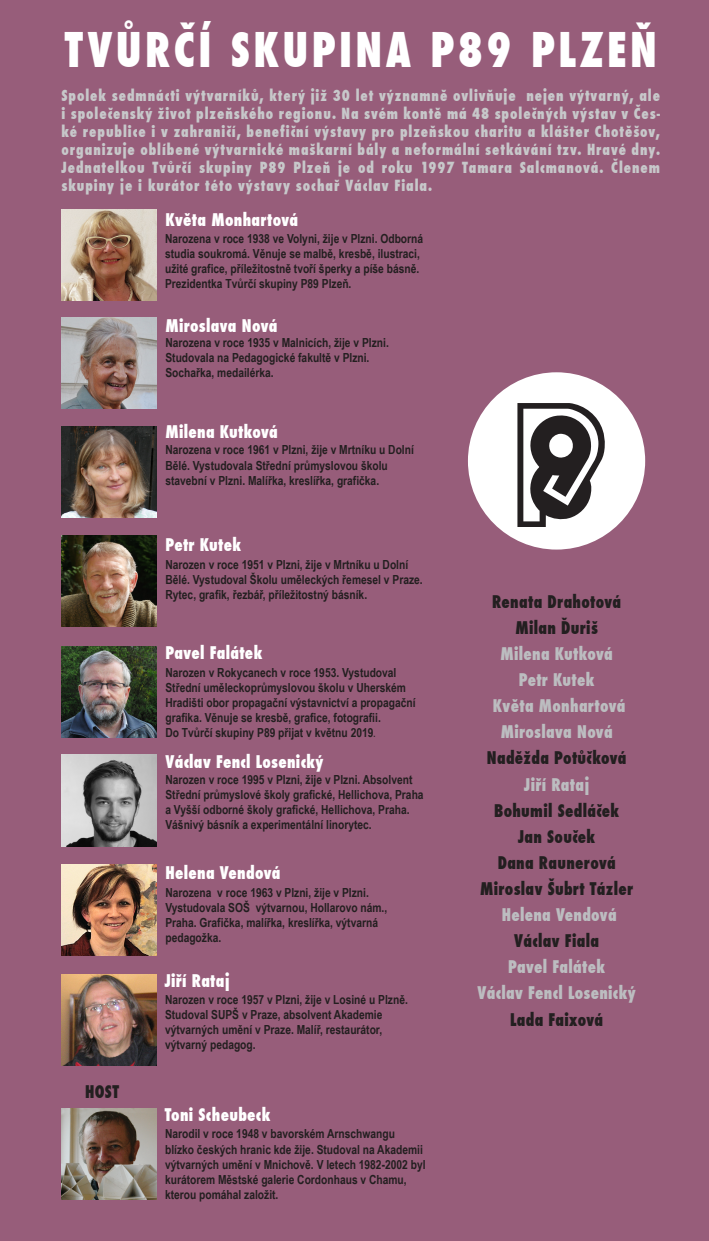
<style>
.page{position:relative;width:709px;height:1241px;background:#fff}
.page>*{position:absolute;margin:0;border:0;box-sizing:border-box;transform-origin:0 0}
.t1{font:800 condensed 46.69px "Futura";letter-spacing:.08em;color:#fff;scale:.9 1}
.t2{font:800 condensed 17.06px/26.1px "Futura";letter-spacing:.02em;color:#bcbdc0;text-align:center;scale:.9 1}
.t3{font:800 condensed 17.06px "Futura";letter-spacing:.02em;color:#fff;scale:.9 1}
.t4{font:800 condensed 17.06px/26.1px "Futura";letter-spacing:.02em;color:#231f20;text-align:center;scale:.9 1}
.t5{font:800 condensed 15px/18px "Futura";letter-spacing:.07em;color:#c7c8ca;text-align:justify;scale:.9 1}
.t6{font:700 12.5px/15px "Arial Narrow";color:#231f20}
.s1{font-size:8.75px}
.s2{color:#231f20}
</style>
<div class="page">
<div style="left:0;top:0;width:709px;height:1240px;background:#975d7a"></div>
<img style="left:61px;top:754px;width:95px;height:92px">
<img style="left:61px;top:646px;width:95px;height:91px">
<img style="left:61px;top:535px;width:95px;height:91px">
<img style="left:61px;top:317px;width:95px;height:92px">
<img style="left:61px;top:209px;width:95px;height:91px">
<img style="left:61px;top:864px;width:95px;height:91px">
<img style="left:61px;top:974px;width:95px;height:91px">
<img style="left:61px;top:426px;width:95px;height:91px">
<img style="left:61px;top:1108px;width:95px;height:91px">
<div style="left:468px;top:372px;width:177px;height:177px;background:#fff;border-radius:50%"></div>
<svg style="left:517px;top:403px;width:87px;height:124px"></svg>
<p class="t1" style="left:65px;top:18px;width:659px">Tvůrčí skupina P89 Plzeň</p>
<p class="t5" style="left:61px;top:86px;width:666px">Spolek sedmnácti výtvarníků, který již 30 let významně ovlivňuje nejen výtvarný, ale i společenský život plzeňského regionu. Na svém kontě má 48 společných výstav v Čes&shy;ké republice i v zahraničí, benefiční výstavy pro plzeňskou charitu a klášter Chotěšov, organizuje oblíbené výtvarnické maškarní bály a neformální setkávání tzv. Hravé dny.<br>Jednatelkou Tvůrčí skupiny P89 Plzeň je od roku 1997 Tamara Salcmanová. Členem skupiny je i kurátor této výstavy sochař Václav Fiala.</p>
<p class="t3" style="left:165px;top:207px;width:149px">Květa Monhartová</p>
<p class="t6" style="left:165px;top:230px;width:259px">Narozena v roce 1938 ve Volyni, žije v Plzni. Odborná studia soukromá. Věnuje se malbě, kresbě, ilustraci, užité grafice, příležitostně tvoří šperky a píše básně.<br>Prezidentka Tvůrčí skupiny P89 Plzeň.</p>
<p class="t3" style="left:165px;top:314px;width:126px">Miroslava Nová</p>
<p class="t6" style="left:165px;top:335px;width:225px">Narozena v roce 1935 v Malnicích, žije v Plzni.</p>
<p class="t6" style="left:165px;top:350px;width:205px">Studovala na Pedagogické fakultě v Plzni.</p>
<p class="t6" style="left:165px;top:365px;width:110px">Sochařka, medailérka.</p>
<p class="t3" style="left:165px;top:420px;width:126px">Milena Kutková</p>
<p class="t4" style="left:85px;top:1078px;width:39px">HOST</p>
<p class="t6" style="left:165px;top:442px;width:250px">Narozena v roce 1961 v Plzni, žije v Mrtníku u Dolní<br>Bělé. Vystudovala Střední průmyslovou školu stavební v Plzni. Malířka, kreslířka, grafička.</p>
<p class="t3" style="left:165px;top:532px;width:86px">Petr Kutek</p>
<p class="t6" style="left:165px;top:556px;width:259px">Narozen v roce 1951 v Plzni, žije v Mrtníku u Dolní<br>Bělé. Vystudoval Školu uměleckých řemesel v Praze.<br>Rytec, grafik, řezbář, příležitostný básník.</p>
<p class="t3" style="left:165px;top:641px;width:109px">Pavel Falátek</p>
<p class="t6" style="left:165px;top:664px;width:252px">Narozen v Rokycanech v roce 1953. Vystudoval Střední uměleckoprůmyslovou školu v Uherském Hradišti obor propagační výstavnictví a propagační grafika. Věnuje se kresbě, grafice, fotografii.</p>
<p class="t6" style="left:165px;top:724px;width:211px">Do Tvůrčí skupiny P89 přijat v květnu 2019<span class="s1">.</span></p>
<p class="t3" style="left:165px;top:750px;width:177px">Václav Fencl Losenický</p>
<p class="t6" style="left:165px;top:771px;width:260px">Narozen v roce 1995 v Plzni, žije v Plzni. Absolvent Střední průmyslové školy grafické, Hellichova, Praha a Vyšší odborné školy grafické, Hellichova, Praha.<br>Vášnivý básník a experimentální linorytec.</p>
<p class="t3" style="left:165px;top:861px;width:129px">Helena Vendová</p>
<p class="t6" style="left:165px;top:884px;width:223px">Narozena v roce 1963 v Plzni, žije v Plzni.<br>Vystudovala SOŠ výtvarnou, Hollarovo nám., Praha. Grafička, malířka, kreslířka, výtvarná pedagožka.</p>
<p class="t3" style="left:165px;top:969px;width:74px">Jiří Rataj</p>
<p class="t6" style="left:165px;top:991px;width:244px">Narozen v roce 1957 v Plzni, žije v Losiné u Plzně.<br>Studoval SUPŠ v Praze, absolvent Akademie výtvarných umění v Praze. Malíř, restaurátor, výtvarný pedagog.</p>
<p class="t3" style="left:165px;top:1103px;width:119px">Toni Scheubeck</p>
<p class="t6" style="left:165px;top:1125px;width:262px">Narodil v roce 1948 v bavorském Arnschwangu blízko českých hranic kde žije. Studoval na Akademii výtvarných umění v Mnichově. V letech 1982-2002 byl kurátorem Městské galerie Cordonhaus v Chamu,</p>
<p class="t6" style="left:165px;top:1185px;width:115px">kterou pomáhal založit.</p>
<p class="t4" style="left:492px;top:588px;width:145px">Renata Drahotová</p>
<p class="t4" style="left:515px;top:614px;width:93px">Milan Ďuriš</p>
<p class="t2" style="left:500px;top:640px;width:126px">Milena Kutková</p>
<p class="t2" style="left:519px;top:666px;width:86px">Petr Kutek</p>
<p class="t2" style="left:487px;top:693px;width:157px">Květa Monhartová<br>Miroslava Nová<br><span class="s2">Naděžda Potůčková</span></p>
<p class="t2" style="left:524px;top:771px;width:74px">Jiří Rataj</p>
<p class="t4" style="left:494px;top:797px;width:140px">Bohumil Sedláček</p>
<p class="t4" style="left:518px;top:823px;width:87px">Jan Souček</p>
<p class="t4" style="left:480px;top:849px;width:171px">Dana Raunerová<br>Miroslav Šubrt Tázler</p>
<p class="t2" style="left:501px;top:901px;width:129px">Helena Vendová</p>
<p class="t4" style="left:514px;top:927px;width:96px">Václav Fiala</p>
<p class="t2" style="left:508px;top:953px;width:109px">Pavel Falátek</p>
<p class="t2" style="left:477px;top:980px;width:177px">Václav Fencl Losenický</p>
<p class="t4" style="left:510px;top:1006px;width:105px">Lada Faixová</p>
</div>
